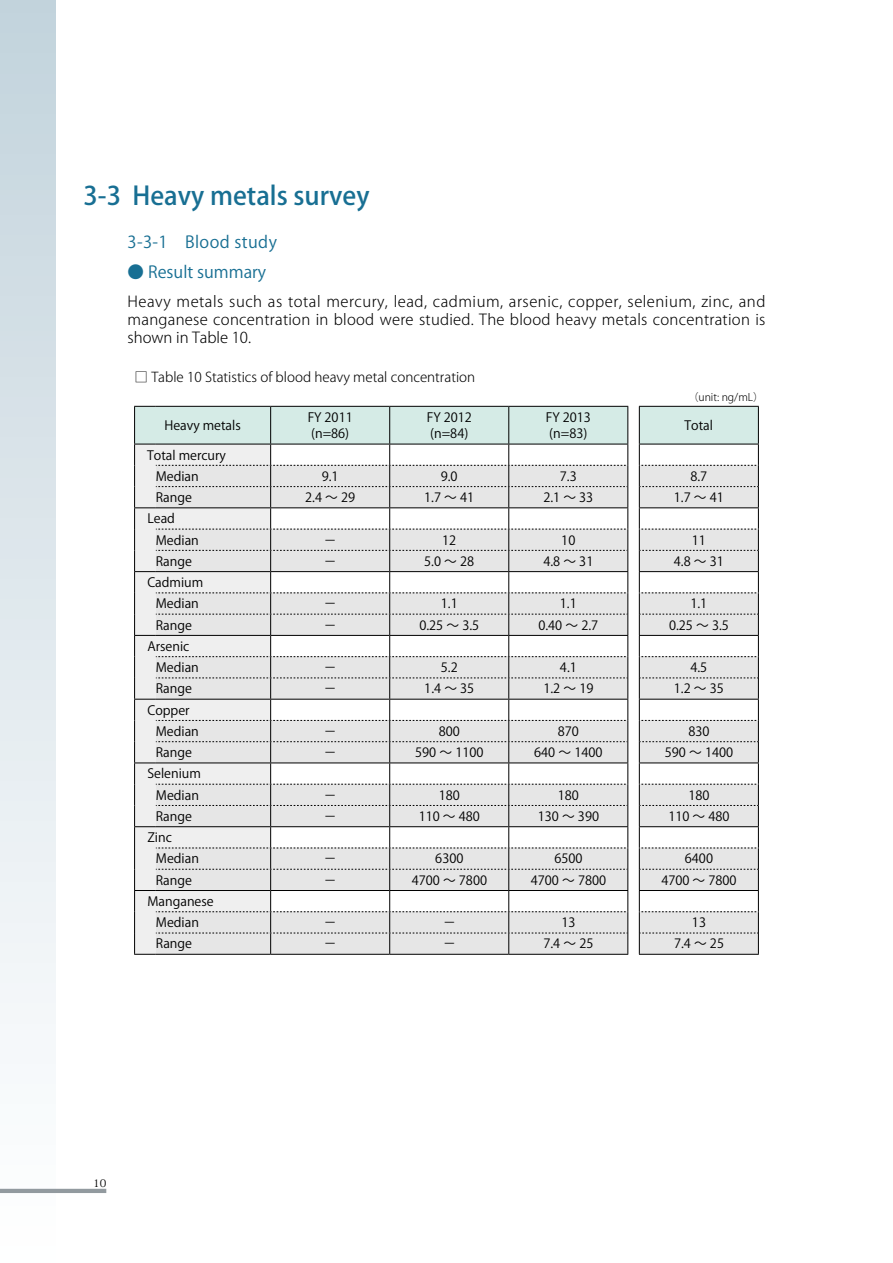
<style>
.page{position:relative;width:893px;height:1263px;background:#fff}
.page>*{position:absolute;margin:0;border:0;box-sizing:border-box;transform-origin:0 0}
.t1{font:500 25.5px "Koz Go Pro";color:#186f93}
.t2{font:16.5px "Koz Go Pro";letter-spacing:.025em;color:#186f93}
.t3{font:16.5px "Koz Go Pro";color:#186f93}
.t4{font:300 15px/18px "Koz Go Pro";letter-spacing:.02em;color:#000;text-align:justify}
.t5{font:300 13.5px "Koz Go Pro";color:#000}
.t6{font:12.75px/21.3px "Koz Go Pro";color:#000}
.t7{font:300 10.5px "Koz Go Pro";color:#000}
.t8{font:10.5px "Koz Min Pro";color:#000}
</style>
<div class="page">
<div style="left:0;top:0;width:55px;height:1263px;background:linear-gradient(to bottom,#c3d3dc,#fff)"></div>
<svg style="left:134px;top:405px;width:625px;height:550px"></svg>
<hr style="left:0;top:1189px;width:106px;height:4px;background:#929a9f">
<h1 class="t1" style="left:84px;top:180px;width:287px">3-3 Heavy metals survey</h1>
<p class="t2" style="left:128px;top:232px;width:151px">3-3-1　Blood study</p>
<p class="t3" style="left:128px;top:262px;width:140px">● Result summary</p>
<p class="t4" style="left:128px;top:293px;width:639px">Heavy metals such as total mercury, lead, cadmium, arsenic, copper, selenium, zinc, and manganese concentration in blood were studied. The blood heavy metals concentration is shown in Table 10.</p>
<p class="t5" style="left:135px;top:369px;width:342px">□ Table 10 Statistics of blood heavy metal concentration</p>
<p class="t7" style="left:688px;top:390px;width:77px">（unit: ng/mL）</p>
<p class="t6" style="left:164px;top:415px;width:78px">Heavy metals</p>
<p class="t6" style="left:308px;top:409px;width:47px;line-height:16.5px">FY 2011 (n=86)</p>
<p class="t6" style="left:427px;top:409px;width:47px;line-height:16.5px">FY 2012 (n=84)</p>
<p class="t6" style="left:546px;top:409px;width:47px;line-height:16.5px">FY 2013 (n=83)</p>
<p class="t6" style="left:685px;top:415px;width:30px">Total</p>
<p class="t6" style="left:156px;top:445px;width:72px;text-indent:-9px">Total mercury<br>Median</p>
<p class="t6" style="left:322px;top:466px;width:18px">9.1</p>
<p class="t6" style="left:441px;top:466px;width:18px">9.0</p>
<p class="t6" style="left:560px;top:466px;width:18px">7.3</p>
<p class="t6" style="left:690px;top:466px;width:18px">8.7</p>
<p class="t6" style="left:156px;top:487px;width:38px">Range</p>
<p class="t6" style="left:305px;top:487px;width:52px">2.4 ～ 29</p>
<p class="t6" style="left:424px;top:487px;width:52px">1.7 ～ 41</p>
<p class="t6" style="left:543px;top:487px;width:52px">2.1 ～ 33</p>
<p class="t6" style="left:674px;top:487px;width:52px">1.7 ～ 41</p>
<p class="t6" style="left:156px;top:508px;width:45px;text-indent:-9px">Lead<br>Median</p>
<p class="t6" style="left:324px;top:530px;width:14px">－</p>
<p class="t6" style="left:442px;top:530px;width:16px">12</p>
<p class="t6" style="left:561px;top:530px;width:16px">10</p>
<p class="t6" style="left:692px;top:530px;width:16px">11</p>
<p class="t6" style="left:156px;top:551px;width:38px">Range</p>
<p class="t6" style="left:324px;top:551px;width:14px">－</p>
<p class="t6" style="left:424px;top:551px;width:52px">5.0 ～ 28</p>
<p class="t6" style="left:543px;top:551px;width:52px">4.8 ～ 31</p>
<p class="t6" style="left:674px;top:551px;width:52px">4.8 ～ 31</p>
<p class="t6" style="left:147px;top:572px;width:57px;text-align:center">Cadmium<br>Median</p>
<p class="t6" style="left:324px;top:593px;width:14px">－</p>
<p class="t6" style="left:441px;top:593px;width:18px">1.1</p>
<p class="t6" style="left:560px;top:593px;width:18px">1.1</p>
<p class="t6" style="left:690px;top:593px;width:18px">1.1</p>
<p class="t6" style="left:156px;top:615px;width:38px">Range</p>
<p class="t6" style="left:324px;top:615px;width:14px">－</p>
<p class="t6" style="left:419px;top:615px;width:61px">0.25 ～ 3.5</p>
<p class="t6" style="left:538px;top:615px;width:61px">0.40 ～ 2.7</p>
<p class="t6" style="left:669px;top:615px;width:61px">0.25 ～ 3.5</p>
<p class="t6" style="left:156px;top:636px;width:45px;text-indent:-9px">Arsenic<br>Median</p>
<p class="t6" style="left:324px;top:657px;width:14px">－</p>
<p class="t6" style="left:441px;top:657px;width:18px">5.2</p>
<p class="t6" style="left:560px;top:657px;width:18px">4.1</p>
<p class="t6" style="left:690px;top:657px;width:18px">4.5</p>
<p class="t6" style="left:156px;top:678px;width:38px">Range</p>
<p class="t6" style="left:324px;top:678px;width:14px">－</p>
<p class="t6" style="left:424px;top:678px;width:52px">1.4 ～ 35</p>
<p class="t6" style="left:543px;top:678px;width:52px">1.2 ～ 19</p>
<p class="t6" style="left:674px;top:678px;width:52px">1.2 ～ 35</p>
<p class="t6" style="left:156px;top:700px;width:45px;text-indent:-9px">Copper<br>Median</p>
<p class="t6" style="left:324px;top:721px;width:14px">－</p>
<p class="t6" style="left:439px;top:721px;width:23px">800</p>
<p class="t6" style="left:558px;top:721px;width:23px">870</p>
<p class="t6" style="left:688px;top:721px;width:23px">830</p>
<p class="t6" style="left:156px;top:742px;width:38px">Range</p>
<p class="t6" style="left:324px;top:742px;width:14px">－</p>
<p class="t6" style="left:415px;top:742px;width:70px">590 ～ 1100</p>
<p class="t6" style="left:534px;top:742px;width:70px">640 ～ 1400</p>
<p class="t6" style="left:665px;top:742px;width:70px">590 ～ 1400</p>
<p class="t6" style="left:147px;top:763px;width:55px;text-align:center">Selenium<br>Median</p>
<p class="t6" style="left:324px;top:785px;width:14px">－</p>
<p class="t6" style="left:439px;top:785px;width:23px">180</p>
<p class="t6" style="left:558px;top:785px;width:23px">180</p>
<p class="t6" style="left:688px;top:785px;width:23px">180</p>
<p class="t6" style="left:156px;top:806px;width:38px">Range</p>
<p class="t6" style="left:324px;top:806px;width:14px">－</p>
<p class="t6" style="left:419px;top:806px;width:63px">110 ～ 480</p>
<p class="t6" style="left:538px;top:806px;width:63px">130 ～ 390</p>
<p class="t6" style="left:668px;top:806px;width:63px">110 ～ 480</p>
<p class="t6" style="left:156px;top:827px;width:45px;text-indent:-9px">Zinc<br>Median</p>
<p class="t6" style="left:324px;top:848px;width:14px">－</p>
<p class="t6" style="left:435px;top:848px;width:30px">6300</p>
<p class="t6" style="left:554px;top:848px;width:30px">6500</p>
<p class="t6" style="left:685px;top:848px;width:30px">6400</p>
<p class="t6" style="left:156px;top:870px;width:38px">Range</p>
<p class="t6" style="left:324px;top:870px;width:14px">－</p>
<p class="t6" style="left:412px;top:870px;width:77px">4700 ～ 7800</p>
<p class="t6" style="left:531px;top:870px;width:77px">4700 ～ 7800</p>
<p class="t6" style="left:661px;top:870px;width:77px">4700 ～ 7800</p>
<p class="t6" style="left:147px;top:891px;width:68px;text-align:center">Manganese<br>Median</p>
<p class="t6" style="left:324px;top:912px;width:14px">－</p>
<p class="t6" style="left:443px;top:912px;width:14px">－</p>
<p class="t6" style="left:561px;top:912px;width:16px">13</p>
<p class="t6" style="left:692px;top:912px;width:16px">13</p>
<p class="t6" style="left:156px;top:933px;width:38px">Range</p>
<p class="t6" style="left:324px;top:933px;width:14px">－</p>
<p class="t6" style="left:443px;top:933px;width:14px">－</p>
<p class="t6" style="left:543px;top:933px;width:52px">7.4 ～ 25</p>
<p class="t6" style="left:674px;top:933px;width:52px">7.4 ～ 25</p>
<p class="t8" style="left:93px;top:1176px;width:15px">10</p>
</div>
